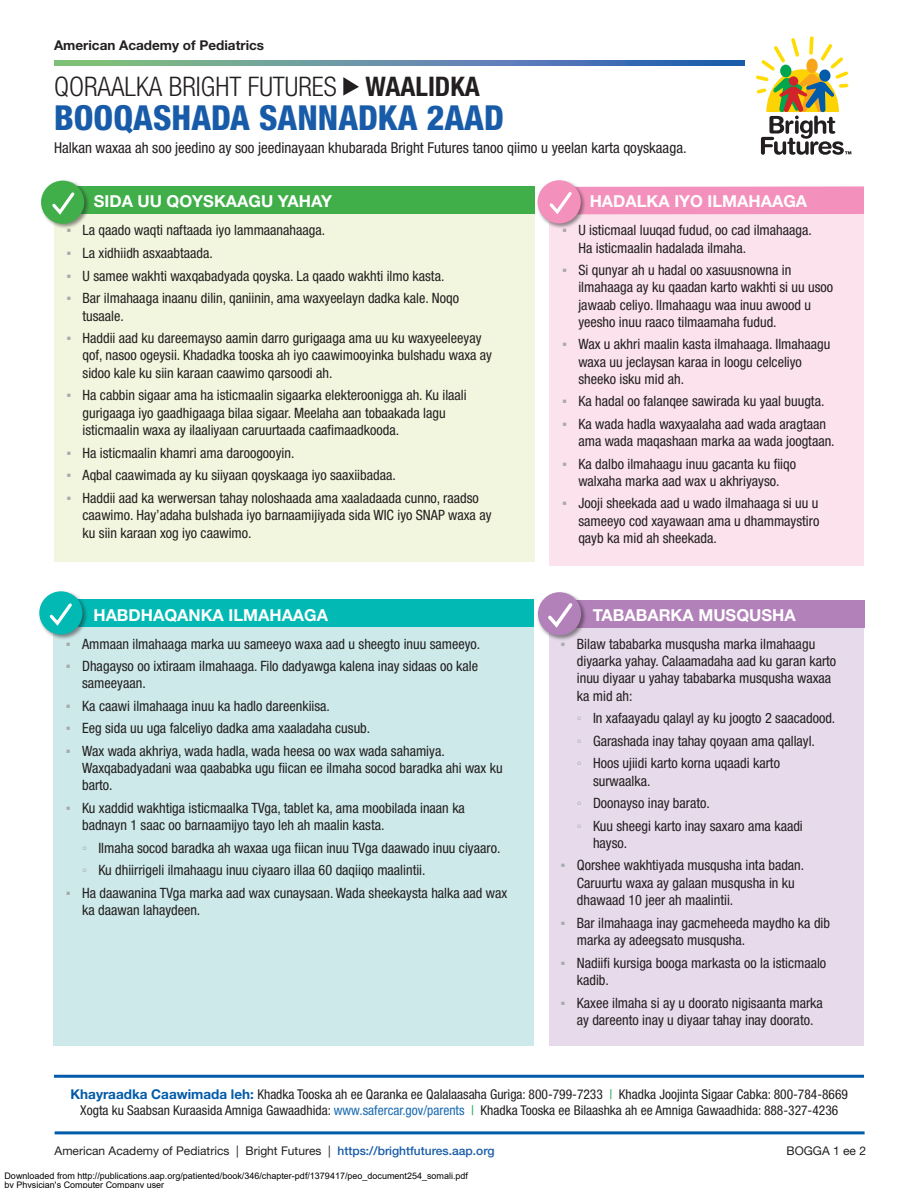
<style>
.page{position:relative;width:918px;height:1188px;background:#fff}
.page>*{position:absolute;margin:0;border:0;box-sizing:border-box;transform-origin:0 0}
.heading{font:800 condensed 34.5px "Helvetica Neue";color:#185ca9}
.heading-2{font:300 condensed 27px "Helvetica Neue";color:#231f20}
.New_White_heads{font:700 16.5px "Helvetica Neue";color:#fff}
.t1{font:condensed 15px "Helvetica Neue";color:#231f20}
.t2{font:condensed 14.25px/17.2px "Helvetica Neue";color:#231f20}
.t3{font:condensed 13.5px "Helvetica Neue";color:#231f20}
.intro_line{font:700 13.5px "Helvetica Neue";color:#231f20}
.list_helv{font:12px "Helvetica Neue";color:#231f20}
.t4{font:9px/9px "Arial";color:#000}
.s1{font-weight:700}
.s2{font-family:"Arial";font-stretch:normal;color:#a8a9ad}
.s3{font-family:"Arial Narrow";font-stretch:normal;color:#a8a9ad}
.s4{font-weight:700;font-stretch:normal;color:#005baa}
.s5{color:#1ca74f}
.s6{color:#1a6bb3}
.s7{font-weight:500;color:#185ca9}
</style>
<div class="page">
<div style="left:550px;top:189px;width:314px;height:376px;background:#fbdce9"></div>
<div style="left:550px;top:186px;width:314px;height:28px;background:#f390bc"></div>
<div style="left:536px;top:179px;width:51px;height:50px;background:#231f20;opacity:.5"></div>
<div style="left:538px;top:180px;width:43px;height:43px;background:#f390bc;border-radius:50%"></div>
<svg style="left:549px;top:192px;width:23px;height:23px"></svg>
<div style="left:54px;top:187px;width:481px;height:375px;background:#f0f5d8"></div>
<div style="left:54px;top:187px;width:481px;height:27px;background:#40ae49"></div>
<div style="left:40px;top:179px;width:50px;height:51px;background:#231f20;opacity:.5"></div>
<div style="left:41px;top:181px;width:43px;height:43px;background:#40ae49;border-radius:50%"></div>
<svg style="left:52px;top:192px;width:23px;height:23px"></svg>
<svg style="left:343px;top:77px;width:16px;height:19px"></svg>
<svg style="left:756px;top:36px;width:95px;height:119px"></svg>
<svg style="left:54px;top:60px;width:690px;height:5px"></svg>
<div style="left:53px;top:599px;width:481px;height:446px;background:#cde9e9"></div>
<div style="left:53px;top:599px;width:481px;height:28px;background:#03b9b4"></div>
<div style="left:38px;top:590px;width:50px;height:50px;background:#231f20;opacity:.5"></div>
<div style="left:39px;top:591px;width:43px;height:44px;background:#03b9b4;border-radius:50%"></div>
<svg style="left:49px;top:603px;width:23px;height:23px"></svg>
<hr style="left:54px;top:1075px;width:810px;height:3px;background:#005baa">
<hr style="left:55px;top:1131px;width:810px;height:3px;background:#005baa">
<div style="left:550px;top:600px;width:314px;height:445px;background:#e7dbeb"></div>
<div style="left:556px;top:600px;width:309px;height:27px;background:#b281b9"></div>
<div style="left:537px;top:591px;width:50px;height:50px;background:#231f20;opacity:.5"></div>
<div style="left:538px;top:592px;width:43px;height:43px;background:#b281b9;border-radius:50%"></div>
<svg style="left:548px;top:603px;width:25px;height:25px"></svg>
<p class="intro_line" style="left:54px;top:37px;width:212px">American Academy of Pediatrics</p>
<p class="heading-2" style="left:54px;top:71px;width:428px">QORAALKA BRIGHT FUTURES <span class="s1">WAALIDKA</span></p>
<p class="heading" style="left:54px;top:96px;width:451px">BOOQASHADA SANNADKA 2AAD</p>
<p class="t1" style="left:54px;top:139px;width:634px">Halkan waxaa ah soo jeedino ay soo jeedinayaan khubarada Bright Futures tanoo qiimo u yeelan karta qoyskaaga.</p>
<p class="New_White_heads" style="left:94px;top:191px;width:240px">SIDA UU QOYSKAAGU YAHAY</p>
<p class="t2" style="left:66px;top:222px;width:260px"><span class="s2">▪</span> La qaado waqti naftaada iyo lammaanahaaga.</p>
<p class="t2" style="left:66px;top:244px;width:148px"><span class="s2">▪</span> La xidhiidh asxaabtaada.</p>
<p class="t2" style="left:66px;top:267px;width:380px"><span class="s2">▪</span> U samee wakhti waxqabadyada qoyska. La qaado wakhti ilmo kasta.</p>
<p class="t2" style="left:83px;top:289px;width:378px;text-indent:-16px"><span class="s2">▪</span> Bar ilmahaaga inaanu dilin, qaniinin, ama waxyeelayn dadka kale. Noqo tusaale.</p>
<p class="t2" style="left:83px;top:329px;width:411px;text-indent:-16px"><span class="s2">▪</span> Haddii aad ku dareemayso aamin darro gurigaaga ama uu ku waxyeeleeyay qof, nasoo ogeysii. Khadadka tooska ah iyo caawimooyinka bulshadu waxa ay sidoo kale ku siin karaan caawimo qarsoodi ah.</p>
<p class="t2" style="left:83px;top:387px;width:386px;text-indent:-16px"><span class="s2">▪</span> Ha cabbin sigaar ama ha isticmaalin sigaarka elekteroonigga ah. Ku ilaali gurigaaga iyo gaadhigaaga bilaa sigaar. Meelaha aan tobaakada lagu isticmaalin waxa ay ilaaliyaan caruurtaada caafimaadkooda.</p>
<p class="t2" style="left:66px;top:444px;width:230px"><span class="s2">▪</span> Ha isticmaalin khamri ama daroogooyin.</p>
<p class="t2" style="left:66px;top:467px;width:331px"><span class="s2">▪</span> Aqbal caawimada ay ku siiyaan qoyskaaga iyo saaxiibadaa.</p>
<p class="t2" style="left:83px;top:489px;width:410px;text-indent:-16px"><span class="s2">▪</span> Haddii aad ka werwersan tahay noloshaada ama xaaladaada cunno, raadso caawimo. Hay’adaha bulshada iyo barnaamijiyada sida WIC iyo SNAP waxa ay ku siin karaan xog iyo caawimo.</p>
<p class="New_White_heads" style="left:93px;top:605px;width:236px">HABDHAQANKA ILMAHAAGA</p>
<p class="t2" style="left:66px;top:635px;width:416px"><span class="s2">▪</span> Ammaan ilmahaaga marka uu sameeyo waxa aad u sheegto inuu sameeyo.</p>
<p class="t2" style="left:82px;top:657px;width:397px;text-indent:-16px"><span class="s2">▪</span> Dhagayso oo ixtiraam ilmahaaga. Filo dadyawga kalena inay sidaas oo kale sameeyaan.</p>
<p class="t2" style="left:66px;top:697px;width:266px"><span class="s2">▪</span> Ka caawi ilmahaaga inuu ka hadlo dareenkiisa.</p>
<p class="t2" style="left:66px;top:720px;width:306px"><span class="s2">▪</span> Eeg sida uu uga falceliyo dadka ama xaaladaha cusub.</p>
<p class="t2" style="left:82px;top:742px;width:422px;text-indent:-16px"><span class="s2">▪</span> Wax wada akhriya, wada hadla, wada heesa oo wax wada sahamiya.<br>Waxqabadyadani waa qaababka ugu fiican ee ilmaha socod baradka ahi wax ku barto.</p>
<p class="t2" style="left:82px;top:799px;width:384px;text-indent:-16px"><span class="s2">▪</span> Ku xaddid wakhtiga isticmaalka TVga, tablet ka, ama moobilada inaan ka badnayn 1 saac oo barnaamijyo tayo leh ah maalin kasta.</p>
<p class="t2" style="left:82px;top:839px;width:420px"><span class="s3">◦</span> Ilmaha socod baradka ah waxaa uga fiican inuu TVga daawado inuu ciyaaro.</p>
<p class="t2" style="left:82px;top:861px;width:345px"><span class="s3">◦</span> Ku dhiirrigeli ilmahaagu inuu ciyaaro illaa 60 daqiiqo maalintii.</p>
<p class="t2" style="left:82px;top:884px;width:427px;text-indent:-16px"><span class="s2">▪</span> Ha daawanina TVga marka aad wax cunaysaan. Wada sheekaysta halka aad wax ka daawan lahaydeen.</p>
<p class="New_White_heads" style="left:590px;top:191px;width:219px">HADALKA IYO ILMAHAAGA</p>
<p class="t2" style="left:578px;top:222px;width:235px;text-indent:-16px"><span class="s2">▪</span> U isticmaal luuqad fudud, oo cad ilmahaaga.<br>Ha isticmaalin hadalada ilmaha.</p>
<p class="t2" style="left:578px;top:261px;width:256px;text-indent:-16px"><span class="s2">▪</span> Si qunyar ah u hadal oo xasuusnowna in ilmahaaga ay ku qaadan karto wakhti si uu usoo jawaab celiyo. Ilmahaagu waa inuu awood u yeesho inuu raaco tilmaamaha fudud.</p>
<p class="t2" style="left:578px;top:336px;width:254px;text-indent:-16px"><span class="s2">▪</span> Wax u akhri maalin kasta ilmahaaga. Ilmahaagu waxa uu jeclaysan karaa in loogu celceliyo sheeko isku mid ah.</p>
<p class="t2" style="left:562px;top:393px;width:264px"><span class="s2">▪</span> Ka hadal oo falanqee sawirada ku yaal buugta.</p>
<p class="t2" style="left:578px;top:415px;width:258px;text-indent:-16px"><span class="s2">▪</span> Ka wada hadla waxyaalaha aad wada aragtaan ama wada maqashaan marka aa wada joogtaan.</p>
<p class="t2" style="left:562px;top:455px;width:235px;text-align:center"><span class="s2">▪</span> Ka dalbo ilmahaagu inuu gacanta ku fiiqo walxaha marka aad wax u akhriyayso.</p>
<p class="t2" style="left:578px;top:495px;width:242px;text-align:justify;text-indent:-16px"><span class="s2">▪</span> Jooji sheekada aad u wado ilmahaaga si uu u sameeyo cod xayawaan ama u dhammaystiro qayb ka mid ah sheekada.</p>
<p class="New_White_heads" style="left:593px;top:605px;width:204px">TABABARKA MUSQUSHA</p>
<p class="t2" style="left:577px;top:635px;width:261px;text-indent:-16px"><span class="s2">▪</span> Bilaw tababarka musqusha marka ilmahaagu diyaarka yahay. Calaamadaha aad ku garan karto inuu diyaar u yahay tababarka musqusha waxaa ka mid ah:</p>
<p class="t2" style="left:577px;top:710px;width:260px"><span class="s3">◦</span> In xafaayadu qalayl ay ku joogto 2 saacadood.</p>
<p class="t2" style="left:577px;top:732px;width:240px"><span class="s3">◦</span> Garashada inay tahay qoyaan ama qallayl.</p>
<p class="t2" style="left:593px;top:755px;width:188px;text-indent:-16px"><span class="s3">◦</span> Hoos ujiidi karto korna uqaadi karto surwaalka.</p>
<p class="t2" style="left:577px;top:794px;width:135px"><span class="s3">◦</span> Doonayso inay barato.</p>
<p class="t2" style="left:593px;top:817px;width:211px;text-indent:-16px"><span class="s3">◦</span> Kuu sheegi karto inay saxaro ama kaadi hayso.</p>
<p class="t2" style="left:577px;top:857px;width:229px;text-indent:-16px"><span class="s2">▪</span> Qorshee wakhtiyada musqusha inta badan.<br>Caruurtu waxa ay galaan musqusha in ku dhawaad 10 jeer ah maalintii.</p>
<p class="t2" style="left:577px;top:914px;width:255px;text-indent:-16px"><span class="s2">▪</span> Bar ilmahaaga inay gacmeheeda maydho ka dib marka ay adeegsato musqusha.</p>
<p class="t2" style="left:577px;top:954px;width:251px;text-indent:-16px"><span class="s2">▪</span> Nadiifi kursiga booga markasta oo la isticmaalo kadib.</p>
<p class="t2" style="left:561px;top:994px;width:264px;text-align:center"><span class="s2">▪</span> Kaxee ilmaha si ay u doorato nigisaanta marka ay dareento inay u diyaar tahay inay doorato.</p>
<p class="t3" style="left:71px;top:1086px;width:779px"><span class="s4">Khayraadka Caawimada leh:</span> Khadka Tooska ah ee Qaranka ee Qalalaasaha Guriga: 800-799-7233 <span class="s5">|</span> Khadka Joojinta Sigaar Cabka: 800-784-8669</p>
<p class="t3" style="left:80px;top:1102px;width:760px">Xogta ku Saabsan Kuraasida Amniga Gawaadhida: <span class="s6">www.safercar.gov/parents</span> <span class="s5">|</span> Khadka Tooska ee Bilaashka ah ee Amniga Gawaadhida: 888-327-4236</p>
<p class="list_helv" style="left:55px;top:1143px;width:442px">American Academy of Pediatrics | Bright Futures | <span class="s7">https://brightfutures.aap.org</span></p>
<p class="list_helv" style="left:787px;top:1143px;width:81px">BOGGA 1 ee 2</p>
<p class="t4" style="left:4px;top:1172px;width:465px">Downloaded from http://publications.aap.org/patiented/book/346/chapter-pdf/1379417/peo_document254_somali.pdf by Physician's Computer Company user</p>
</div>
